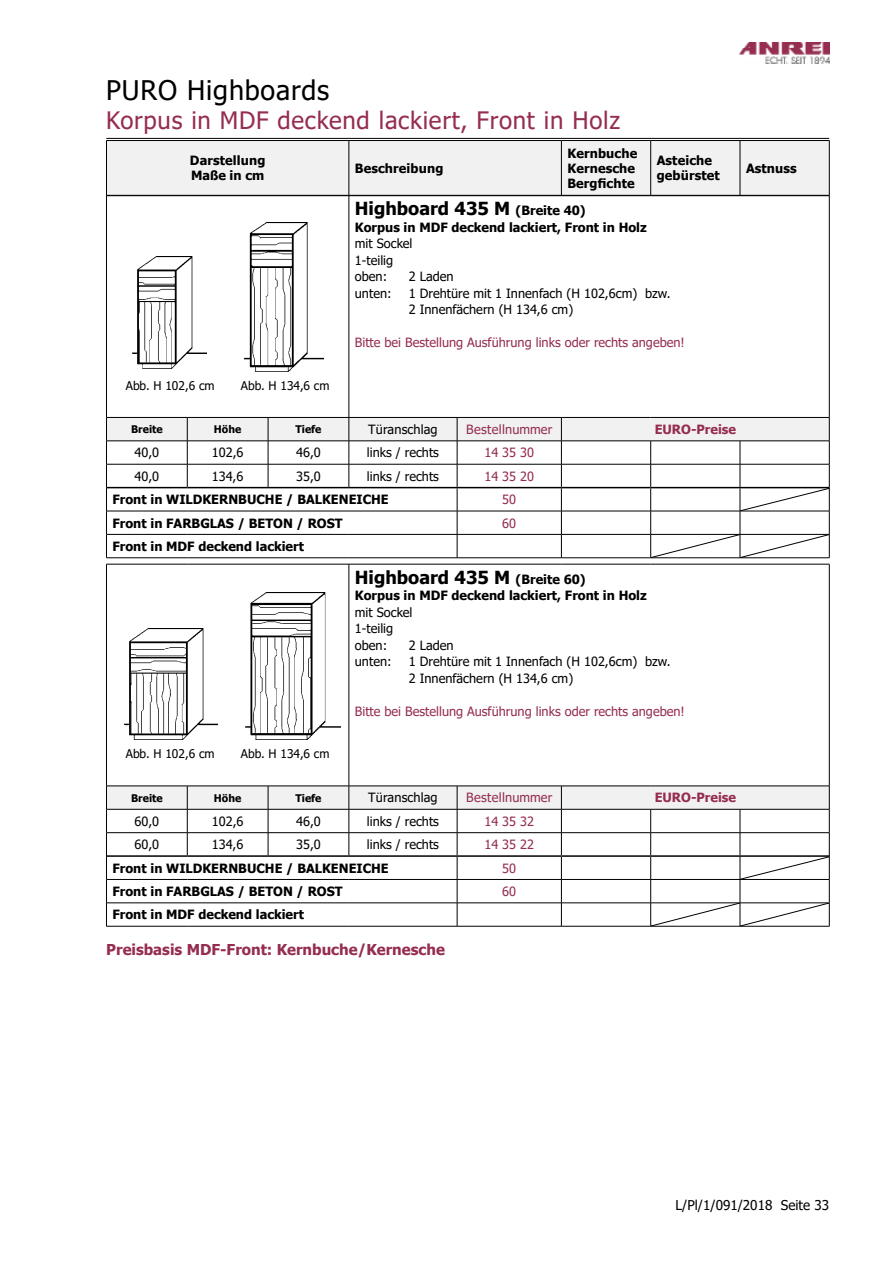
<style>
.page{position:relative;width:893px;height:1263px;background:#fff}
.page>*{position:absolute;margin:0;border:0;box-sizing:border-box;transform-origin:0 0}
.t1{font:27px "Tahoma";letter-spacing:.03em;color:#000}
.t2{font:24px "Tahoma";letter-spacing:.03em;color:#952d4f}
.t3{font:700 18px "Tahoma";color:#000}
.t4{font:700 15px "Tahoma";color:#952d4f}
.t5{font:13.5px "Tahoma";color:#000}
.t6{font:700 12.75px/15.3px "Tahoma";color:#000}
.t7{font:12.75px/16.5px "Tahoma";color:#000}
.t8{font:12.75px "Tahoma";color:#952d4f}
.t9{font:12.75px "Tahoma";letter-spacing:.025em;color:#952d4f}
.t10{font:700 12.75px "Tahoma";color:#952d4f}
.t11{font:12px "Tahoma";color:#000}
.t12{font:700 10.5px "Tahoma";color:#000}
.s1{font-size:12.75px}
</style>
<div class="page">
<img style="left:740px;top:43px;width:89px;height:21px">
<hr style="left:106px;top:138px;width:723px;height:1px;background:#000">
<div style="left:107px;top:141px;width:722px;height:54px;background:#f1f1f2"></div>
<hr style="left:106px;top:140px;width:243px;height:1px;background:#000">
<hr style="left:106px;top:141px;width:1px;height:54px;background:#000">
<hr style="left:349px;top:140px;width:212px;height:1px;background:#000">
<hr style="left:349px;top:141px;width:1px;height:54px;background:#000">
<hr style="left:561px;top:140px;width:90px;height:1px;background:#000">
<hr style="left:561px;top:141px;width:1px;height:54px;background:#000">
<hr style="left:651px;top:140px;width:89px;height:1px;background:#000">
<hr style="left:650px;top:141px;width:1px;height:54px;background:#000">
<hr style="left:740px;top:140px;width:89px;height:1px;background:#000">
<hr style="left:740px;top:141px;width:1px;height:54px;background:#000">
<hr style="left:829px;top:141px;width:1px;height:54px;background:#000">
<hr style="left:106px;top:195px;width:81px;height:1px;background:#000">
<hr style="left:106px;top:196px;width:1px;height:221px;background:#000">
<hr style="left:187px;top:195px;width:81px;height:1px;background:#000">
<hr style="left:268px;top:195px;width:81px;height:1px;background:#000">
<hr style="left:349px;top:195px;width:108px;height:1px;background:#000">
<hr style="left:349px;top:196px;width:1px;height:221px;background:#000">
<hr style="left:457px;top:195px;width:104px;height:1px;background:#000">
<hr style="left:561px;top:195px;width:90px;height:1px;background:#000">
<hr style="left:651px;top:195px;width:89px;height:1px;background:#000">
<hr style="left:740px;top:195px;width:89px;height:1px;background:#000">
<hr style="left:829px;top:196px;width:1px;height:221px;background:#000">
<svg style="left:106px;top:417px;width:724px;height:141px"></svg>
<img style="left:133px;top:257px;width:74px;height:111px">
<img style="left:245px;top:223px;width:78px;height:149px">
<hr style="left:651px;top:926px;width:89px;height:1px;background:#000">
<hr style="left:740px;top:926px;width:89px;height:1px;background:#000">
<hr style="left:106px;top:926px;width:81px;height:1px;background:#000">
<hr style="left:187px;top:926px;width:81px;height:1px;background:#000">
<hr style="left:268px;top:926px;width:81px;height:1px;background:#000">
<hr style="left:349px;top:926px;width:108px;height:1px;background:#000">
<hr style="left:457px;top:926px;width:104px;height:1px;background:#000">
<hr style="left:561px;top:926px;width:90px;height:1px;background:#000">
<hr style="left:106px;top:564px;width:81px;height:1px;background:#000">
<hr style="left:106px;top:564px;width:1px;height:222px;background:#000">
<hr style="left:187px;top:564px;width:81px;height:1px;background:#000">
<hr style="left:268px;top:564px;width:81px;height:1px;background:#000">
<hr style="left:349px;top:564px;width:108px;height:1px;background:#000">
<hr style="left:349px;top:564px;width:1px;height:222px;background:#000">
<hr style="left:457px;top:564px;width:104px;height:1px;background:#000">
<hr style="left:561px;top:564px;width:90px;height:1px;background:#000">
<hr style="left:651px;top:564px;width:89px;height:1px;background:#000">
<hr style="left:740px;top:564px;width:89px;height:1px;background:#000">
<hr style="left:829px;top:564px;width:1px;height:222px;background:#000">
<svg style="left:106px;top:786px;width:724px;height:140px"></svg>
<img style="left:125px;top:628px;width:92px;height:111px">
<img style="left:246px;top:592px;width:94px;height:147px">
<h1 class="t1" style="left:106px;top:72px;width:224px">PURO Highboards</h1>
<h2 class="t2" style="left:106px;top:104px;width:515px">Korpus in MDF deckend lackiert, Front in Holz</h2>
<p class="t6" style="left:190px;top:153px;width:77px">Darstellung<br>Maße in cm</p>
<p class="t6" style="left:355px;top:161px;width:90px">Beschreibung</p>
<p class="t6" style="left:567px;top:146px;width:71px">Kernbuche<br>Kernesche<br>Bergfichte</p>
<p class="t6" style="left:657px;top:153px;width:65px">Asteiche gebürstet</p>
<p class="t6" style="left:746px;top:161px;width:52px">Astnuss</p>
<h3 class="t3" style="left:355px;top:196px;width:232px">Highboard 435 M <span class="s1">(Breite 40)</span></h3>
<p class="t6" style="left:355px;top:220px;width:293px">Korpus in MDF deckend lackiert, Front in Holz</p>
<p class="t7" style="left:355px;top:236px;width:59px">mit Sockel<br>1-teilig oben:</p>
<p class="t7" style="left:409px;top:269px;width:46px">2 Laden</p>
<p class="t11" style="left:126px;top:378px;width:90px">Abb. H 102,6 cm</p>
<p class="t11" style="left:241px;top:378px;width:90px">Abb. H 134,6 cm</p>
<p class="t7" style="left:355px;top:286px;width:38px">unten:</p>
<p class="t7" style="left:409px;top:286px;width:263px">1 Drehtüre mit 1 Innenfach (H 102,6cm) bzw.<br>2 Innenfächern (H 134,6 cm)</p>
<p class="t8" style="left:355px;top:334px;width:331px">Bitte bei Bestellung Ausführung links oder rechts angeben!</p>
<p class="t12" style="left:131px;top:422px;width:33px">Breite</p>
<p class="t12" style="left:214px;top:422px;width:29px">Höhe</p>
<p class="t12" style="left:295px;top:422px;width:28px">Tiefe</p>
<p class="t7" style="left:368px;top:422px;width:71px">Türanschlag</p>
<p class="t9" style="left:466px;top:421px;width:87px">Bestellnummer</p>
<p class="t10" style="left:655px;top:420px;width:83px">EURO-Preise</p>
<p class="t7" style="left:134px;top:445px;width:26px">40,0</p>
<p class="t7" style="left:212px;top:445px;width:33px">102,6</p>
<p class="t7" style="left:296px;top:445px;width:26px">46,0</p>
<p class="t7" style="left:367px;top:445px;width:74px">links / rechts</p>
<p class="t8" style="left:484px;top:444px;width:51px">14 35 30</p>
<p class="t7" style="left:134px;top:469px;width:26px">40,0</p>
<p class="t7" style="left:212px;top:469px;width:33px">134,6</p>
<p class="t7" style="left:296px;top:469px;width:26px">35,0</p>
<p class="t7" style="left:367px;top:469px;width:74px">links / rechts</p>
<p class="t8" style="left:484px;top:468px;width:51px">14 35 20</p>
<p class="t6" style="left:112px;top:492px;width:278px">Front in WILDKERNBUCHE / BALKENEICHE</p>
<p class="t8" style="left:502px;top:491px;width:15px">50</p>
<p class="t6" style="left:112px;top:516px;width:232px">Front in FARBGLAS / BETON / ROST</p>
<p class="t8" style="left:502px;top:514px;width:15px">60</p>
<p class="t6" style="left:112px;top:539px;width:193px">Front in MDF deckend lackiert</p>
<h3 class="t3" style="left:355px;top:565px;width:232px">Highboard 435 M <span class="s1">(Breite 60)</span></h3>
<p class="t6" style="left:355px;top:589px;width:293px">Korpus in MDF deckend lackiert, Front in Holz</p>
<p class="t7" style="left:355px;top:605px;width:59px">mit Sockel<br>1-teilig oben:</p>
<p class="t7" style="left:409px;top:638px;width:46px">2 Laden</p>
<p class="t11" style="left:126px;top:746px;width:90px">Abb. H 102,6 cm</p>
<p class="t11" style="left:241px;top:746px;width:90px">Abb. H 134,6 cm</p>
<p class="t7" style="left:355px;top:654px;width:38px">unten:</p>
<p class="t7" style="left:409px;top:654px;width:263px">1 Drehtüre mit 1 Innenfach (H 102,6cm) bzw.<br>2 Innenfächern (H 134,6 cm)</p>
<p class="t8" style="left:355px;top:703px;width:331px">Bitte bei Bestellung Ausführung links oder rechts angeben!</p>
<p class="t12" style="left:131px;top:790px;width:33px">Breite</p>
<p class="t12" style="left:214px;top:790px;width:29px">Höhe</p>
<p class="t12" style="left:295px;top:790px;width:28px">Tiefe</p>
<p class="t7" style="left:368px;top:790px;width:71px">Türanschlag</p>
<p class="t9" style="left:466px;top:789px;width:87px">Bestellnummer</p>
<p class="t10" style="left:655px;top:789px;width:83px">EURO-Preise</p>
<p class="t7" style="left:134px;top:814px;width:26px">60,0</p>
<p class="t7" style="left:212px;top:814px;width:33px">102,6</p>
<p class="t7" style="left:296px;top:814px;width:26px">46,0</p>
<p class="t7" style="left:367px;top:814px;width:74px">links / rechts</p>
<p class="t8" style="left:484px;top:813px;width:51px">14 35 32</p>
<p class="t7" style="left:134px;top:837px;width:26px">60,0</p>
<p class="t7" style="left:212px;top:837px;width:33px">134,6</p>
<p class="t7" style="left:296px;top:837px;width:26px">35,0</p>
<p class="t7" style="left:367px;top:837px;width:74px">links / rechts</p>
<p class="t8" style="left:484px;top:836px;width:51px">14 35 22</p>
<p class="t6" style="left:112px;top:861px;width:278px">Front in WILDKERNBUCHE / BALKENEICHE</p>
<p class="t8" style="left:502px;top:859px;width:15px">50</p>
<p class="t6" style="left:112px;top:884px;width:232px">Front in FARBGLAS / BETON / ROST</p>
<p class="t8" style="left:502px;top:883px;width:15px">60</p>
<p class="t6" style="left:112px;top:908px;width:193px">Front in MDF deckend lackiert</p>
<p class="t4" style="left:106px;top:939px;width:340px">Preisbasis MDF-Front: Kernbuche/Kernesche</p>
<p class="t5" style="left:676px;top:1195px;width:155px">L/Pl/1/091/2018 Seite 33</p>
</div>
